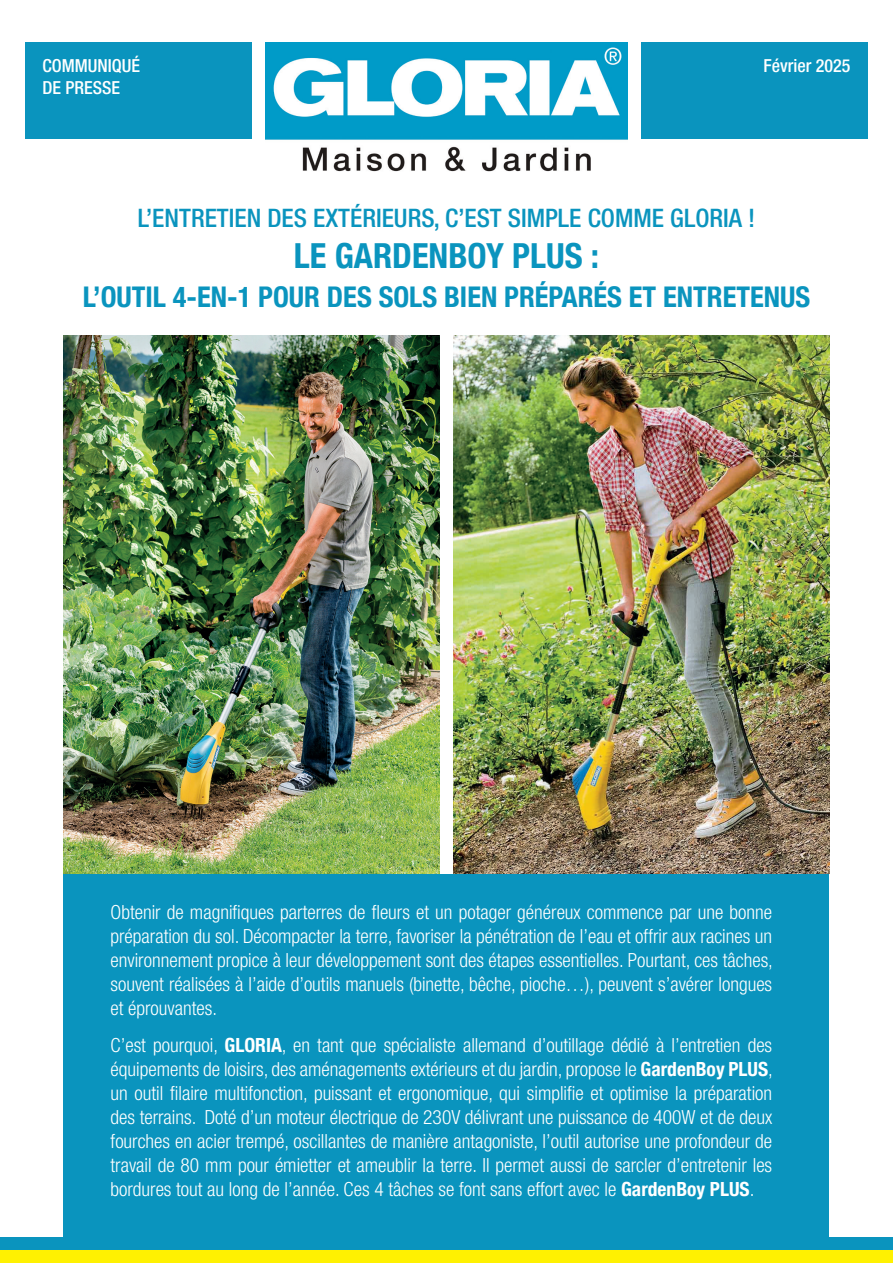
<style>
.page{position:relative;width:893px;height:1263px;background:#fff}
.page>*{position:absolute;margin:0;border:0;box-sizing:border-box;transform-origin:0 0}
.t1{font:700 condensed 34.5px "Helvetica Neue LT Com";color:#0a94be}
.t2{font:700 condensed 28.5px "Helvetica Neue LT Com";color:#0a94be}
.t3{font:500 condensed 25.5px "Helvetica Neue LT Com";color:#0a94be}
.t4{font:300 condensed 19.5px/24px "Helvetica Neue LT Com";color:#fff;text-align:justify}
.t5{font:500 condensed 18px/21.6px "Helvetica Neue LT Com";color:#fff}
.s1{font-weight:700}
</style>
<div class="page">
<div style="left:64px;top:874px;width:765px;height:370px;background:#0a94be"></div>
<div style="left:26px;top:43px;width:226px;height:96px;background:#0a94be"></div>
<div style="left:641px;top:43px;width:226px;height:96px;background:#0a94be"></div>
<div style="left:0;top:1250px;width:893px;height:13px;background:#fff101"></div>
<div style="left:0;top:1237px;width:893px;height:13px;background:#0a94be"></div>
<img style="left:265px;top:43px;width:363px;height:129px">
<img style="left:64px;top:335px;width:375px;height:538px">
<img style="left:453px;top:335px;width:376px;height:539px">
<p class="t5" style="left:43px;top:55px;width:99px">COMMUNIQUÉ<br>DE PRESSE</p>
<p class="t5" style="left:764px;top:55px;width:88px">Février 2025</p>
<p class="t3" style="left:138px;top:203px;width:619px">L’ENTRETIEN DES EXTÉRIEURS, C’EST SIMPLE COMME GLORIA !</p>
<p class="t1" style="left:294px;top:235px;width:307px">LE GARDENBOY PLUS :</p>
<p class="t2" style="left:83px;top:279px;width:729px">L’OUTIL 4-EN-1 POUR DES SOLS BIEN PRÉPARÉS ET ENTRETENUS</p>
<p class="t4" style="left:111px;top:900px;width:664px">Obtenir de magnifiques parterres de fleurs et un potager généreux commence par une bonne préparation du sol. Décompacter la terre, favoriser la pénétration de l’eau et offrir aux racines un environnement propice à leur développement sont des étapes essentielles. Pourtant, ces tâches, souvent réalisées à l’aide d’outils manuels (binette, bêche, pioche…), peuvent s’avérer longues et éprouvantes.</p>
<p class="t4" style="left:111px;top:1033px;width:664px">C’est pourquoi, <span class="s1">GLORIA</span>, en tant que spécialiste allemand d’outillage dédié à l’entretien des équipements de loisirs, des aménagements extérieurs et du jardin, propose le <span class="s1">GardenBoy PLUS</span>, un outil filaire multifonction, puissant et ergonomique, qui simplifie et optimise la préparation des terrains. Doté d’un moteur électrique de 230V délivrant une puissance de 400W et de deux fourches en acier trempé, oscillantes de manière antagoniste, l’outil autorise une profondeur de travail de 80 mm pour émietter et ameublir la terre. Il permet aussi de sarcler d’entretenir les bordures tout au long de l’année. Ces 4 tâches se font sans effort avec le <span class="s1">GardenBoy PLUS</span>.</p>
</div>
